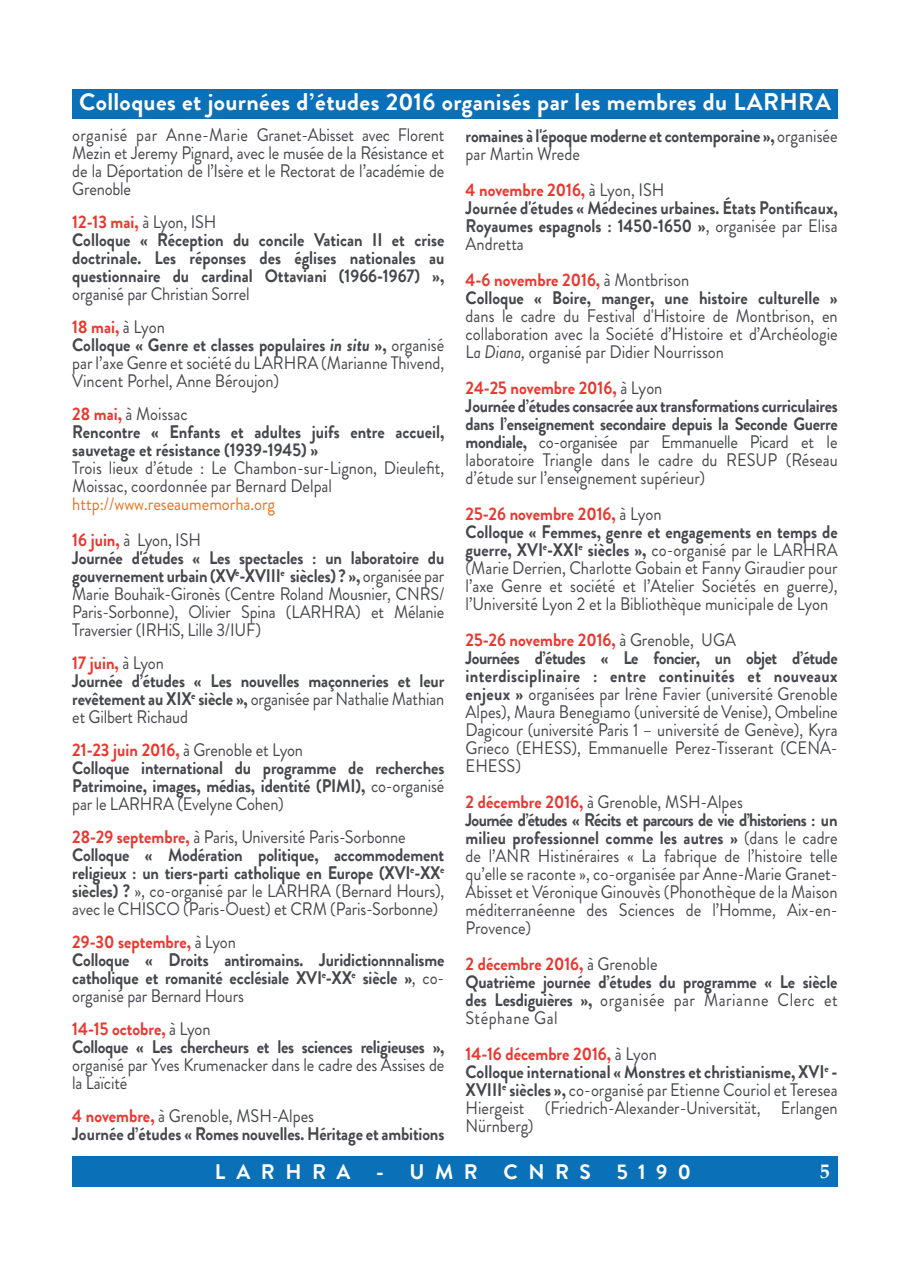
<style>
.page{position:relative;width:910px;height:1280px;background:#fff}
.page>*{position:absolute;margin:0;border:0;box-sizing:border-box;transform-origin:0 0}
.t1{font:700 24px "Brandon Grotesque";letter-spacing:.015em;color:#fff}
.t2{font:700 21px "Brandon Grotesque";letter-spacing:.5em;color:#fff}
.t3{font:700 19.5px "Book Antiqua";color:#fff}
.t4{font:18.15px/18px "Brandon Grotesque";color:#46474c;scale:.91 1}
.t5{font:700 18.15px/18px "Brandon Grotesque";letter-spacing:-.01em;color:#46474c;scale:.91 1}
.t6{font:18.15px/36px "Brandon Grotesque";color:#e47425;scale:.91 1}
.s1{color:#e93830}
.s2{font-weight:400}
.s3{font-weight:700;color:#e93830}
.s4{font-weight:700}
.s5{font-weight:700;font-style:italic}
.s6{color:#46474c}
.s7{font-style:italic}
</style>
<div class="page">
<div style="left:72px;top:89px;width:766px;height:30px;background:#0a70b8"></div>
<div style="left:73px;top:1156px;width:764px;height:31px;background:#0a70b8"></div>
<div style="left:812px;top:1156px;width:26px;height:30px;background:#0a70b8"></div>
<h1 class="t1" style="left:79px;top:85px;width:753px">Colloques et journées d’études 2016 organisés par les membres du LARHRA</h1>
<p class="t4" style="left:72px;top:126px;width:410px;text-align:justify">organisé par Anne-Marie Granet-Abisset avec Florent Mezin et Jeremy Pignard, avec le musée de la Résistance et de la Déportation de l’Isère et le Rectorat de l’académie de Grenoble</p>
<p class="t5" style="left:72px;top:213px;width:410px"><span class="s1">12-13 mai,</span> <span class="s2">à Lyon, ISH<br></span>Colloque « Réception du concile Vatican II et crise doctrinale. Les réponses des églises nationales au questionnaire du cardinal Ottaviani (1966-1967) »,</p>
<p class="t4" style="left:72px;top:277px;width:196px;line-height:33px">organisé par Christian Sorrel<br><span class="s3">18 mai,</span> à Lyon</p>
<p class="t4" style="left:72px;top:336px;width:410px;text-align:justify"><span class="s4">Colloque « Genre et classes populaires</span> <span class="s5">in situ</span> <span class="s4">»,</span> organisé par l’axe Genre et société du LARHRA (Marianne Thivend, Vincent Porhel, Anne Béroujon)</p>
<p class="t5" style="left:72px;top:405px;width:410px"><span class="s1">28 mai,</span> <span class="s2">à Moissac<br></span>Rencontre « Enfants et adultes juifs entre accueil, sauvetage et résistance (1939-1945) »</p>
<p class="t4" style="left:72px;top:459px;width:410px">Trois lieux d’étude : Le Chambon-sur-Lignon, Dieulefit,<br>Moissac, coordonnée par Bernard Delpal</p>
<p class="t6" style="left:72px;top:486px;width:224px">http://www.reseaumemorha.org<br><span class="s3">16 juin,</span> <span class="s6">à Lyon, ISH</span></p>
<p class="t4" style="left:72px;top:549px;width:410px;text-align:justify"><span class="s4">Journée d'études « Les spectacles : un laboratoire du gouvernement urbain (XV</span><sup>e</sup><span class="s4">-XVIII</span><sup>e</sup> <span class="s4">siècles) ? »,</span> organisée par Marie Bouhaïk-Gironès (Centre Roland Mousnier, CNRS/ Paris-Sorbonne), Olivier Spina (LARHRA) et Mélanie Traversier (IRHiS, Lille 3/IUF)</p>
<p class="t5" style="left:72px;top:654px;width:410px"><span class="s1">17 juin,</span> <span class="s2">à Lyon<br></span>Journée d’études « Les nouvelles maçonneries et leur revêtement au XIX<sup>e</sup> siècle », <span class="s2">organisée par Nathalie Mathian et Gilbert Richaud</span></p>
<p class="t5" style="left:72px;top:741px;width:410px"><span class="s1">21-23 juin 2016,</span> <span class="s2">à Grenoble et Lyon<br></span>Colloque international du programme de recherches Patrimoine, images, médias, identité (PIMI), <span class="s2">co-organisé par le LARHRA (Evelyne Cohen)</span></p>
<p class="t4" style="left:72px;top:828px;width:410px"><span class="s3">28-29 septembre,</span> à Paris, Université Paris-Sorbonne <span class="s4">Colloque « Modération politique, accommodement religieux : un tiers-parti catholique en Europe (XVI</span><sup>e</sup><span class="s4">-XX</span><sup>e </sup><span class="s4">siècles) ?</span> », co-organisé par le LARHRA (Bernard Hours), avec le CHISCO (Paris-Ouest) et CRM (Paris-Sorbonne)</p>
<p class="t5" style="left:72px;top:933px;width:410px"><span class="s1">29-30 septembre,</span> <span class="s2">à Lyon<br></span>Colloque « Droits antiromains. Juridictionnnalisme catholique et romanité ecclésiale XVI<sup>e</sup>-XX<sup>e</sup> siècle »<span class="s2">, co&shy;organisé par Bernard Hours</span></p>
<p class="t5" style="left:72px;top:1020px;width:410px"><span class="s1">14-15 octobre,</span> <span class="s2">à Lyon<br></span>Colloque « Les chercheurs et les sciences religieuses »,</p>
<p class="t4" style="left:72px;top:1056px;width:410px">organisé par Yves Krumenacker dans le cadre des Assises de la Laïcité</p>
<p class="t5" style="left:72px;top:1107px;width:410px"><span class="s1">4 novembre,</span> <span class="s2">à Grenoble, MSH-Alpes<br></span>Journée d’études « Romes nouvelles. Héritage et ambitions</p>
<p class="t5" style="left:466px;top:127px;width:410px">romaines à l'époque moderne et contemporaine », <span class="s2">organisée par Martin Wrede</span></p>
<p class="t5" style="left:466px;top:181px;width:410px"><span class="s1">4 novembre 2016,</span> <span class="s2">à Lyon, ISH<br></span>Journée d'études « Médecines urbaines. États Pontificaux, Royaumes espagnols : 1450-1650 »<span class="s2">, organisée par Elisa Andretta</span></p>
<p class="t5" style="left:466px;top:271px;width:410px"><span class="s1">4-6 novembre 2016,</span> <span class="s2">à Montbrison<br></span>Colloque « Boire, manger, une histoire culturelle »</p>
<p class="t4" style="left:466px;top:307px;width:410px;text-align:justify">dans le cadre du Festival d'Histoire de Montbrison, en collaboration avec la Société d’Histoire et d’Archéologie L<span class="s7">a Diana,</span> organisé par Didier Nourrisson</p>
<p class="t4" style="left:466px;top:379px;width:410px"><span class="s3">24-25 novembre 2016,</span> à Lyon<br><span class="s4">Journée d’études consacrée aux transformations curriculaires dans l’enseignement secondaire depuis la Seconde Guerre mondiale,</span> co-organisée par Emmanuelle Picard et le laboratoire Triangle dans le cadre du RESUP (Réseau d’étude sur l’enseignement supérieur)</p>
<p class="t4" style="left:466px;top:505px;width:410px"><span class="s3">25-26 novembre 2016,</span> à Lyon<br><span class="s4">Colloque « Femmes, genre et engagements en temps de guerre, XVI</span><sup>e</sup><span class="s4">-XXI</span><sup>e</sup> <span class="s4">siècles »,</span> co-organisé par le LARHRA (Marie Derrien, Charlotte Gobain et Fanny Giraudier pour l’axe Genre et société et l’Atelier Sociétés en guerre), l’Université Lyon 2 et la Bibliothèque municipale de Lyon</p>
<p class="t4" style="left:466px;top:631px;width:410px"><span class="s3">25-26 novembre 2016,</span> à Grenoble, UGA<br><span class="s4">Journées d’études « Le foncier, un objet d’étude interdisciplinaire : entre continuités et nouveaux enjeux »</span> organisées par Irène Favier (université Grenoble Alpes), Maura Benegiamo (université de Venise), Ombeline Dagicour (université Paris 1 – université de Genève), Kyra Grieco (EHESS), Emmanuelle Perez-Tisserant (CENA-EHESS)</p>
<p class="t4" style="left:466px;top:793px;width:410px"><span class="s3">2 décembre 2016,</span> à Grenoble, MSH-Alpes<br><span class="s4">Journée d’études « Récits et parcours de vie d’historiens : un milieu professionnel comme les autres »</span> (dans le cadre de l’ANR Histinéraires « La fabrique de l’histoire telle qu’elle se raconte », co-organisée par Anne-Marie Granet-Abisset et Véronique Ginouvès (Phonothèque de la Maison méditerranéenne des Sciences de l’Homme, Aix-en-Provence)</p>
<p class="t5" style="left:466px;top:955px;width:410px"><span class="s1">2 décembre 2016,</span> <span class="s2">à Grenoble<br></span>Quatrième journée d’études du programme « Le siècle des Lesdiguières », <span class="s2">organisée par Marianne Clerc et Stéphane Gal</span></p>
<p class="t4" style="left:466px;top:1045px;width:410px"><span class="s3">14-16 décembre 2016,</span> à Lyon<br><span class="s4">Colloque international « Monstres et christianisme, XVI</span><sup>e</sup> <span class="s4">- XVIII</span><sup>e</sup> <span class="s4">siècles »,</span> co-organisé par Etienne Couriol et Teresea Hiergeist (Friedrich-Alexander-Universität, Erlangen Nürnberg)</p>
<p class="t2" style="left:215px;top:1157px;width:478px">LARHRA - UMR CNRS 5190</p>
<p class="t3" style="left:820px;top:1158px;width:11px">5</p>
</div>
